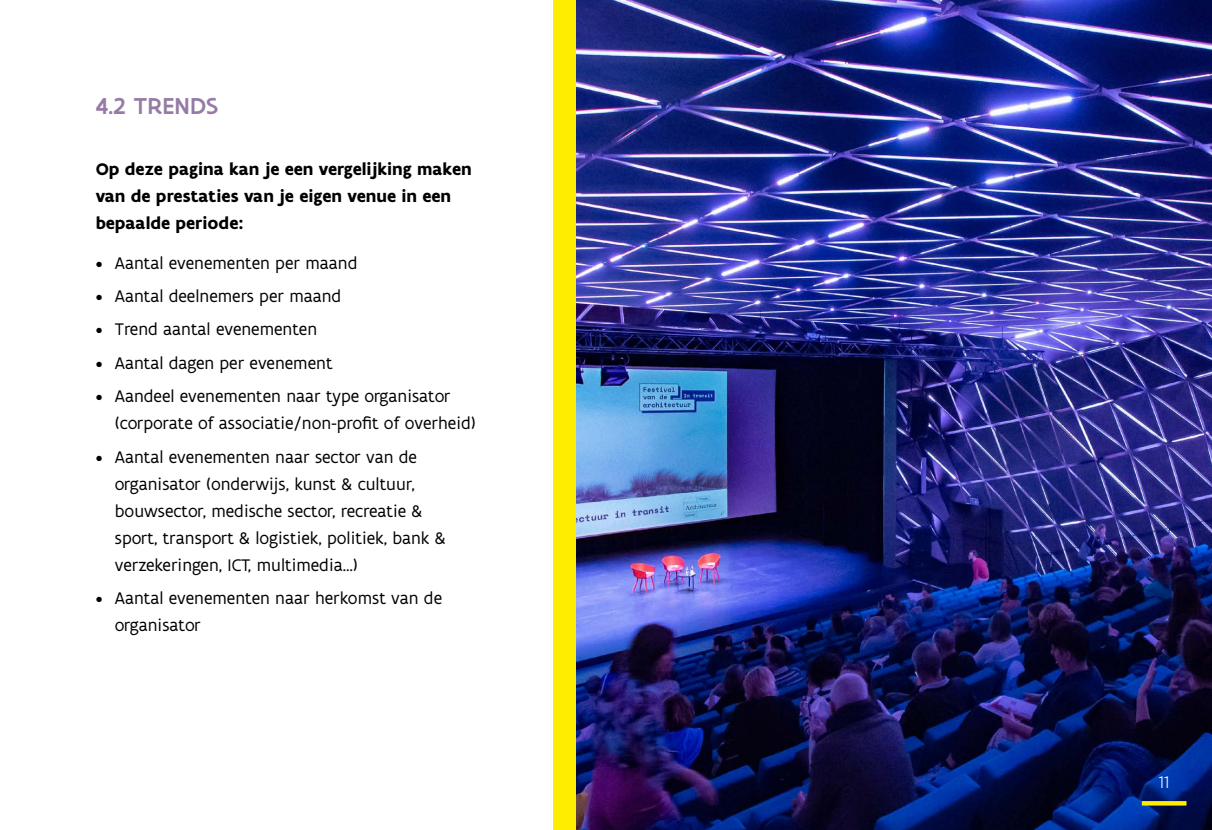
<style>
.page{position:relative;width:1212px;height:830px;background:#fff}
.page>*{position:absolute;margin:0;border:0;box-sizing:border-box;transform-origin:0 0}
.t1{font:500 24.75px "Flanders Art Sans";letter-spacing:.005em;color:#957ba5}
.t2{font:18px/27px "Flanders Art Sans";color:#000}
.t3{font:700 18px/27px "Flanders Art Sans";color:#000}
.t4{font:300 18px "Flanders Art Sans";color:#fff}
</style>
<div class="page">
<img style="left:575px;top:0;width:637px;height:829px">
<svg style="left:1142px;top:800px;width:44px;height:5px"></svg>
<div style="left:553px;top:0;width:22px;height:829px;background:#ffed00"></div>
<h1 class="t1" style="left:96px;top:91px;width:124px">4.2 TRENDS</h1>
<p class="t3" style="left:96px;top:155px;width:378px">Op deze pagina kan je een vergelijking maken van de prestaties van je eigen venue in een bepaalde periode:</p>
<p class="t2" style="left:96px;top:249px;width:263px">• Aantal evenementen per maand</p>
<p class="t2" style="left:96px;top:283px;width:247px">• Aantal deelnemers per maand</p>
<p class="t2" style="left:96px;top:316px;width:223px">• Trend aantal evenementen</p>
<p class="t2" style="left:96px;top:349px;width:238px">• Aantal dagen per evenement</p>
<p class="t2" style="left:115px;top:383px;width:362px;text-indent:-19px">• Aandeel evenementen naar type organisator (corporate of associatie/non-profit of overheid)</p>
<p class="t2" style="left:115px;top:443px;width:332px;text-indent:-19px">• Aantal evenementen naar sector van de organisator (onderwijs, kunst &amp; cultuur, bouwsector, medische sector, recreatie &amp; sport, transport &amp; logistiek, politiek, bank &amp; verzekeringen, ICT, multimedia…)</p>
<p class="t2" style="left:115px;top:585px;width:329px;text-indent:-19px">• Aantal evenementen naar herkomst van de organisator</p>
<p class="t4" style="left:1159px;top:770px;width:12px">11</p>
</div>
